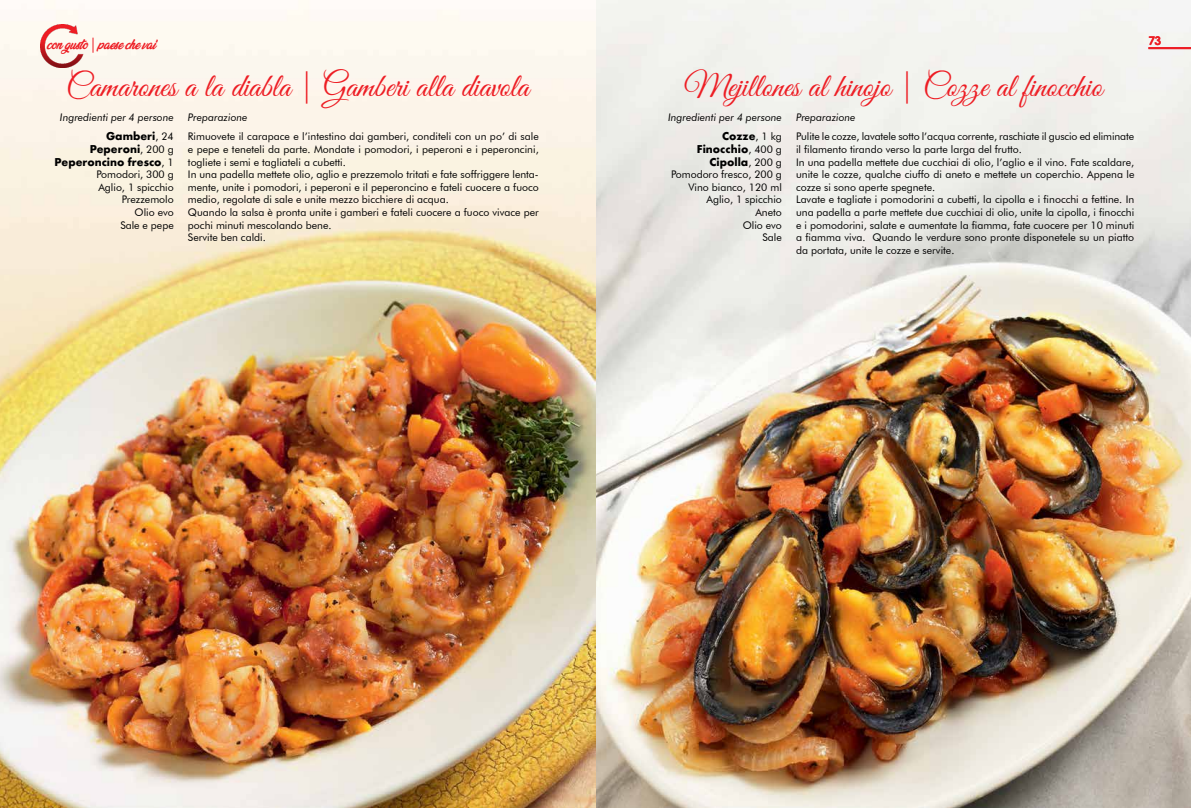
<style>
.page{position:relative;width:1191px;height:808px;background:#fff}
.page>*{position:absolute;margin:0;border:0;box-sizing:border-box;transform-origin:0 0}
.t1{font:33px "Great Vibes";color:#ed1d24}
.t2{font:700 12px "Century Gothic";color:#ed1d24}
.t3{font:11px "Vegan Style";color:#ed1d24}
.t4{font:10.5px/12.6px "Futura BT";color:#000;text-align:right}
.t5{font:700 10.5px/12.6px "Futura";color:#000;text-align:right}
.t6{font:italic 10.5px "Futura BT";color:#000}
.s1{font-family:"Futura BT";font-weight:400}
</style>
<div class="page">
<img style="left:0;top:0;width:1191px;height:808px">
<svg style="left:92px;top:38px;width:1px;height:15px"></svg>
<hr style="left:1148px;top:47px;width:43px;height:2px;background:#ed1d24">
<img style="left:40px;top:25px;width:43px;height:43px">
<p class="t3" style="left:47px;top:39px;width:110px">con gusto paese che vai</p>
<p class="t2" style="left:1148px;top:33px;width:14px">73</p>
<h1 class="t1" style="left:66px;top:68px;width:464px">Camarones a la diabla | Gamberi alla diavola</h1>
<h1 class="t1" style="left:684px;top:68px;width:420px">Mejillones al hinojo | Cozze al finocchio</h1>
<p class="t6" style="left:60px;top:111px;width:115px">Ingredienti per 4 persone</p>
<p class="t5" style="left:55px;top:130px;width:121px">Gamberi<span class="s1">, 24<br></span>Peperoni<span class="s1">, 200 g<br></span>Peperoncino fresco<span class="s1">, 1</span></p>
<p class="t4" style="left:96px;top:168px;width:79px">Pomodori, 300 g<br>Aglio, 1 spicchio<br>Prezzemolo<br>Olio evo<br>Sale e pepe</p>
<p class="t6" style="left:668px;top:111px;width:115px">Ingredienti per 4 persone</p>
<p class="t5" style="left:697px;top:130px;width:86px">Cozze<span class="s1">, 1 kg<br></span>Finocchio<span class="s1">, 400 g<br></span>Cipolla<span class="s1">, 200 g</span></p>
<p class="t4" style="left:671px;top:168px;width:112px">Pomodoro fresco, 200 g<br>Vino bianco, 120 ml<br>Aglio, 1 spicchio<br>Aneto<br>Olio evo<br>Sale</p>
<p class="t6" style="left:188px;top:111px;width:61px">Preparazione</p>
<p class="t4" style="left:188px;top:130px;width:352px;text-align:left">Rimuovete il carapace e l’intestino dai gamberi, conditeli con un po’ di sale e pepe e teneteli da parte. Mondate i pomodori, i peperoni e i peperoncini, togliete i semi e tagliateli a cubetti.<br>In una padella mettete olio, aglio e prezzemolo tritati e fate soffriggere lenta&shy;mente, unite i pomodori, i peperoni e il peperoncino e fateli cuocere a fuoco medio, regolate di sale e unite mezzo bicchiere di acqua.<br>Quando la salsa è pronta unite i gamberi e fateli cuocere a fuoco vivace per pochi minuti mescolando bene.<br>Servite ben caldi.</p>
<p class="t6" style="left:796px;top:111px;width:61px">Preparazione</p>
<p class="t4" style="left:796px;top:130px;width:340px;text-align:left">Pulite le cozze, lavatele sotto l’acqua corrente, raschiate il guscio ed eliminate il filamento tirando verso la parte larga del frutto.<br>In una padella mettete due cucchiai di olio, l’aglio e il vino. Fate scaldare, unite le cozze, qualche ciuffo di aneto e mettete un coperchio. Appena le cozze si sono aperte spegnete.<br>Lavate e tagliate i pomodorini a cubetti, la cipolla e i finocchi a fettine. In una padella a parte mettete due cucchiai di olio, unite la cipolla, i finocchi e i pomodorini, salate e aumentate la fiamma, fate cuocere per 10 minuti a fiamma viva. Quando le verdure sono pronte disponetele su un piatto da portata, unite le cozze e servite.</p>
</div>
